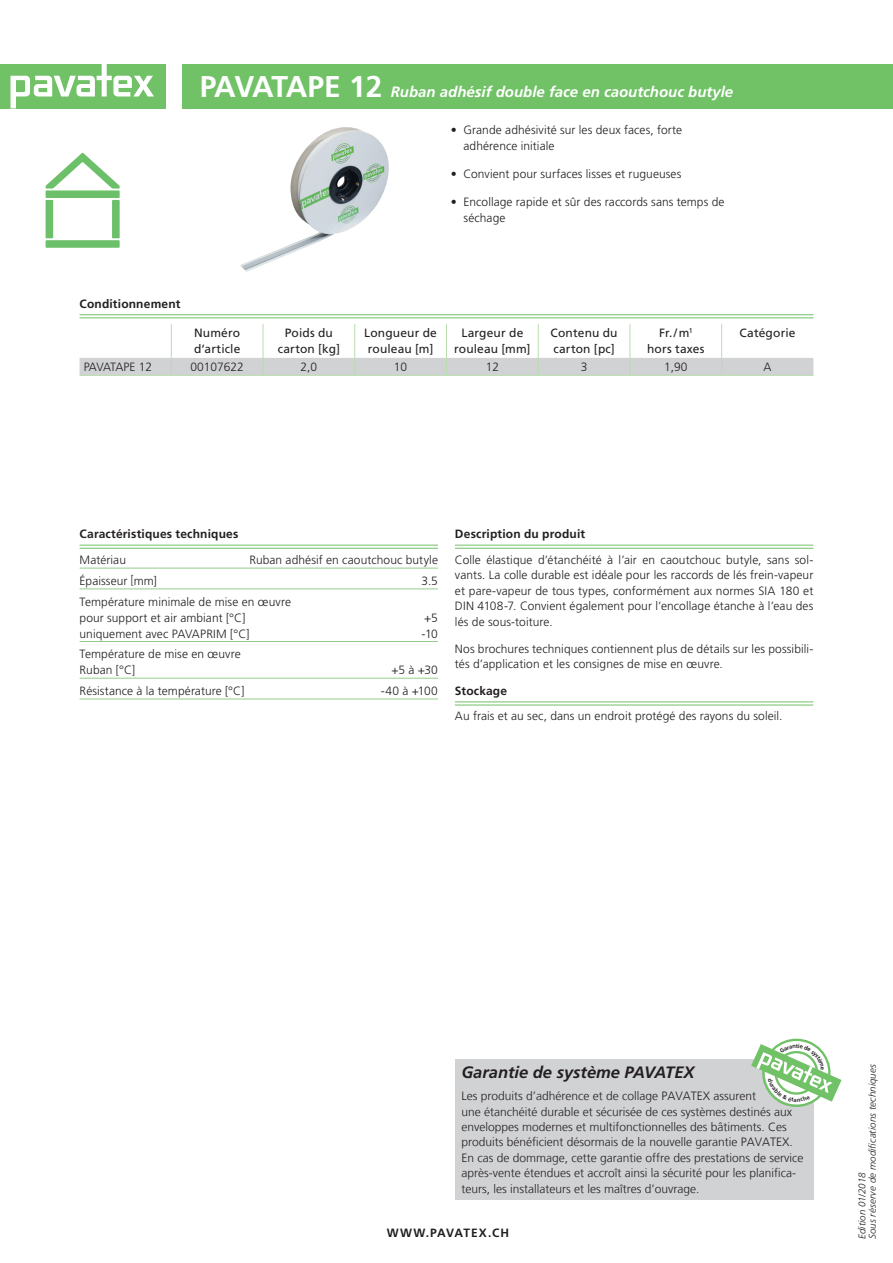
<style>
.page{position:relative;width:893px;height:1263px;background:#fff}
.page>*{position:absolute;margin:0;border:0;box-sizing:border-box;transform-origin:0 0}
.t1{font:italic 700 16.5px "Frutiger LT Std";color:#231f20}
.t2{font:italic 700 15px "Frutiger LT Std";color:#fff}
.t3{font:300 12px/15.5px "Frutiger LT Std";letter-spacing:.005em;color:#231f20}
.t4{font:300 12px/15.5px "Frutiger LT";color:#231f20}
.t5{font:12px/15.5px "Frutiger LT Std";letter-spacing:.01em;color:#231f20}
.t6{font:700 12px "Frutiger LT Std";letter-spacing:.015em;color:#231f20}
.t7{font:700 12px "Frutiger LT Std";letter-spacing:.08em;color:#231f20}
.t8{font:300 12px "Frutiger LT Std";letter-spacing:-.055em;color:#231f20}
.t9{font:italic 300 9.75px/10.5px "Frutiger LT Std";letter-spacing:.015em;color:#231f20}
.s1{font-style:normal;font-size:30px}
.s2{font-stretch:condensed}
</style>
<div class="page">
<div style="left:0;top:64px;width:166px;height:44px;background:#71c167"></div>
<svg style="left:11px;top:64px;width:143px;height:44px"></svg>
<div style="left:183px;top:64px;width:710px;height:44px;background:#71c167"></div>
<img style="left:240px;top:127px;width:149px;height:145px">
<hr style="left:455px;top:545px;width:358px;height:1px;background:#71c167">
<hr style="left:455px;top:548px;width:358px;height:1px;background:#71c167">
<hr style="left:455px;top:702px;width:358px;height:1px;background:#71c167">
<hr style="left:455px;top:705px;width:358px;height:1px;background:#71c167">
<hr style="left:80px;top:545px;width:358px;height:1px;background:#71c167">
<hr style="left:80px;top:548px;width:358px;height:1px;background:#71c167">
<hr style="left:80px;top:568px;width:358px;height:1px;background:#95cd8a">
<hr style="left:80px;top:588px;width:358px;height:1px;background:#95cd8a">
<hr style="left:80px;top:641px;width:358px;height:1px;background:#95cd8a">
<hr style="left:80px;top:678px;width:358px;height:1px;background:#95cd8a">
<hr style="left:80px;top:699px;width:358px;height:1px;background:#95cd8a">
<hr style="left:80px;top:314px;width:733px;height:1px;background:#71c167">
<hr style="left:80px;top:318px;width:733px;height:1px;background:#71c167">
<hr style="left:171px;top:324px;width:1px;height:34px;background:#b8dcae">
<hr style="left:263px;top:324px;width:1px;height:34px;background:#b8dcae">
<hr style="left:354px;top:324px;width:1px;height:34px;background:#b8dcae">
<hr style="left:446px;top:324px;width:1px;height:34px;background:#b8dcae">
<hr style="left:538px;top:324px;width:1px;height:34px;background:#b8dcae">
<hr style="left:80px;top:375px;width:91px;height:1px;background:#b8dcae">
<hr style="left:171px;top:375px;width:92px;height:1px;background:#b8dcae">
<hr style="left:263px;top:375px;width:92px;height:1px;background:#b8dcae">
<hr style="left:355px;top:375px;width:91px;height:1px;background:#b8dcae">
<hr style="left:446px;top:375px;width:92px;height:1px;background:#b8dcae">
<hr style="left:538px;top:375px;width:92px;height:1px;background:#b8dcae">
<div style="left:80px;top:358px;width:733px;height:17px;background:#d1d2d4"></div>
<hr style="left:630px;top:375px;width:92px;height:1px;background:#b8dcae">
<hr style="left:722px;top:375px;width:91px;height:1px;background:#b8dcae">
<hr style="left:630px;top:324px;width:1px;height:34px;background:#b8dcae">
<hr style="left:721px;top:324px;width:1px;height:34px;background:#b8dcae">
<div style="left:455px;top:1059px;width:358px;height:140px;background:#d1d2d4"></div>
<div style="left:46px;top:240px;width:74px;height:8px;background:#6bc069"></div>
<div style="left:46px;top:190px;width:74px;height:8px;background:#6bc069"></div>
<div style="left:46px;top:200px;width:7px;height:38px;background:#6bc069"></div>
<div style="left:112px;top:200px;width:8px;height:38px;background:#6bc069"></div>
<svg style="left:46px;top:153px;width:74px;height:36px"></svg>
<svg style="left:751px;top:1038px;width:90px;height:72px"></svg>
<p class="t2" style="left:200px;top:83px;width:535px"><span class="s1">PAVATAPE 12</span> Ruban adhésif double face en caoutchouc butyle</p>
<p class="t3" style="left:463px;top:122px;width:220px;line-height:16px;text-indent:-13px"><span class="s2">•</span> Grande adhésivité sur les deux faces, forte adhérence initiale</p>
<p class="t3" style="left:451px;top:167px;width:232px"><span class="s2">•</span> Convient pour surfaces lisses et rugueuses</p>
<p class="t3" style="left:463px;top:194px;width:263px;line-height:16px;text-indent:-13px"><span class="s2">•</span> Encollage rapide et sûr des raccords sans temps de séchage</p>
<p class="t6" style="left:80px;top:297px;width:102px">Conditionnement</p>
<p class="t5" style="left:194px;top:325px;width:48px">Numéro d‘article</p>
<p class="t5" style="left:278px;top:325px;width:64px;text-align:center">Poids du carton [kg]</p>
<p class="t5" style="left:364px;top:325px;width:74px">Longueur de rouleau [m]</p>
<p class="t5" style="left:454px;top:325px;width:78px;text-align:center">Largeur de rouleau [mm]</p>
<p class="t5" style="left:551px;top:325px;width:68px">Contenu du carton [pc]</p>
<p class="t5" style="left:647px;top:325px;width:59px;text-align:center">Fr./m<sup>1 </sup>hors taxes</p>
<p class="t5" style="left:739px;top:325px;width:57px">Catégorie</p>
<p class="t8" style="left:84px;top:360px;width:70px">PAVATAPE 12</p>
<p class="t3" style="left:190px;top:359px;width:55px">00107622</p>
<p class="t3" style="left:301px;top:359px;width:18px">2,0</p>
<p class="t3" style="left:394px;top:359px;width:15px">10</p>
<p class="t3" style="left:486px;top:359px;width:15px">12</p>
<p class="t3" style="left:581px;top:359px;width:8px">3</p>
<p class="t3" style="left:664px;top:359px;width:25px">1,90</p>
<p class="t3" style="left:763px;top:359px;width:10px">A</p>
<p class="t6" style="left:80px;top:527px;width:160px">Caractéristiques techniques</p>
<p class="t3" style="left:80px;top:552px;width:48px">Matériau</p>
<p class="t3" style="left:249px;top:552px;width:190px">Ruban adhésif en caoutchouc butyle</p>
<p class="t3" style="left:80px;top:573px;width:79px">Épaisseur [mm]</p>
<p class="t3" style="left:421px;top:573px;width:18px">3.5</p>
<p class="t3" style="left:80px;top:594px;width:213px;line-height:15.9px">Température minimale de mise en œuvre pour support et air ambiant [°C]</p>
<p class="t3" style="left:424px;top:610px;width:15px">+5</p>
<p class="t3" style="left:80px;top:626px;width:172px">uniquement avec PAVAPRIM [°C]</p>
<p class="t3" style="left:422px;top:626px;width:18px">-10</p>
<p class="t3" style="left:80px;top:646px;width:163px;line-height:15.9px">Température de mise en œuvre<br>Ruban [°C]</p>
<p class="t3" style="left:391px;top:662px;width:48px">+5 à +30</p>
<p class="t3" style="left:80px;top:683px;width:166px">Résistance à la température [°C]</p>
<p class="t3" style="left:381px;top:683px;width:59px">-40 à +100</p>
<p class="t6" style="left:455px;top:527px;width:132px">Description du produit</p>
<p class="t3" style="left:455px;top:552px;width:360px;text-align:justify">Colle élastique d’étanchéité à l’air en caoutchouc butyle, sans sol&shy;vants. La colle durable est idéale pour les raccords de lés frein-vapeur et pare-vapeur de tous types, conformément aux normes SIA 180 et DIN 4108-7. Convient également pour l’encollage étanche à l’eau des lés de sous-toiture.</p>
<p class="t3" style="left:455px;top:641px;width:360px">Nos brochures techniques contiennent plus de détails sur les possibili&shy;tés d’application et les consignes de mise en œuvre.</p>
<p class="t6" style="left:455px;top:684px;width:54px">Stockage</p>
<p class="t3" style="left:455px;top:709px;width:329px">Au frais et au sec, dans un endroit protégé des rayons du soleil.</p>
<h1 class="t1" style="left:461px;top:1062px;width:235px">Garantie de système PAVATEX</h1>
<p class="t4" style="left:461px;top:1088px;width:344px">Les produits d’adhérence et de collage PAVATEX assurent<br>une étanchéité durable et sécurisée de ces systèmes destinés aux enveloppes modernes et multifonctionnelles des bâtiments. Ces produits bénéficient désormais de la nouvelle garantie PAVATEX.<br>En cas de dommage, cette garantie offre des prestations de service après-vente étendues et accroît ainsi la sécurité pour les planifica&shy;teurs, les installateurs et les maîtres d’ouvrage.</p>
<p class="t7" style="left:387px;top:1226px;width:124px">WWW.PAVATEX.CH</p>
<p class="t9" style="left:857px;top:1239px;width:177px;rotate:-90deg">Edition 01/2018<br>Sous réserve de modifications techniques</p>
</div>
